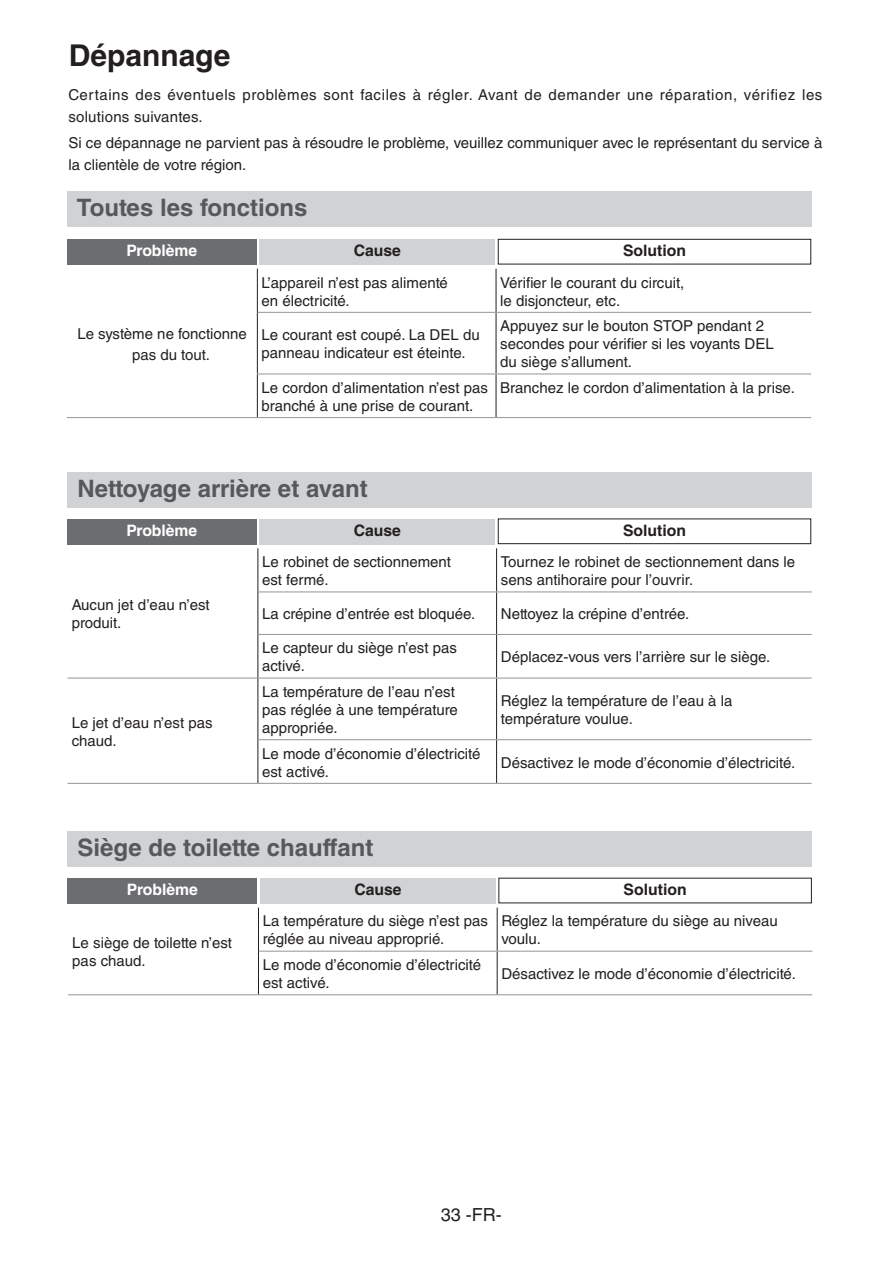
<style>
.page{position:relative;width:893px;height:1263px;background:#fff}
.page>*{position:absolute;margin:0;border:0;box-sizing:border-box;transform-origin:0 0}
.t1{font:700 30px "Helvetica LT Std";color:#231f20}
.t2{font:700 24px "Helvetica LT Std";color:#57585a}
.t3{font:18px "Helvetica LT Std";color:#231f20}
.t4{font:700 15.75px "Helvetica LT Std";color:#231f20}
.t5{font:700 15.75px "Helvetica LT Std";color:#fff}
.t6{font:15px/18px "Helvetica LT Std";color:#231f20}
.t7{font:15px/22.5px "Helvetica LT Std";letter-spacing:.04em;color:#231f20}
</style>
<div class="page">
<div style="left:68px;top:832px;width:744px;height:35px;background:#d1d2d4"></div>
<hr style="left:68px;top:994px;width:190px;height:1px;background:#939598">
<hr style="left:258px;top:908px;width:1px;height:43px;background:#231f20">
<hr style="left:497px;top:908px;width:1px;height:43px;background:#231f20">
<hr style="left:258px;top:951px;width:1px;height:43px;background:#231f20">
<hr style="left:497px;top:952px;width:1px;height:42px;background:#231f20">
<hr style="left:259px;top:951px;width:553px;height:1px;background:#939598">
<hr style="left:258px;top:994px;width:554px;height:1px;background:#939598">
<div style="left:260px;top:878px;width:235px;height:26px;background:#d1d2d4"></div>
<div style="left:68px;top:878px;width:189px;height:26px;background:#6c6d70"></div>
<div style="left:67px;top:191px;width:744px;height:36px;background:#d1d2d4"></div>
<hr style="left:67px;top:417px;width:190px;height:1px;background:#939598">
<hr style="left:257px;top:269px;width:1px;height:43px;background:#231f20">
<hr style="left:496px;top:269px;width:1px;height:43px;background:#231f20">
<hr style="left:257px;top:312px;width:1px;height:62px;background:#231f20">
<hr style="left:496px;top:313px;width:1px;height:61px;background:#231f20">
<hr style="left:496px;top:374px;width:1px;height:43px;background:#231f20">
<hr style="left:258px;top:312px;width:553px;height:1px;background:#939598">
<hr style="left:257px;top:374px;width:554px;height:1px;background:#939598">
<hr style="left:257px;top:417px;width:554px;height:1px;background:#939598">
<hr style="left:257px;top:374px;width:1px;height:43px;background:#231f20">
<div style="left:260px;top:239px;width:235px;height:26px;background:#d1d2d4"></div>
<div style="left:498px;top:239px;width:313px;height:25px;border:1px solid #231f20"></div>
<div style="left:67px;top:239px;width:190px;height:26px;background:#6c6d70"></div>
<div style="left:67px;top:472px;width:745px;height:36px;background:#d1d2d4"></div>
<hr style="left:67px;top:783px;width:191px;height:1px;background:#939598">
<hr style="left:257px;top:548px;width:1px;height:44px;background:#231f20">
<hr style="left:496px;top:548px;width:1px;height:44px;background:#231f20">
<hr style="left:257px;top:592px;width:1px;height:42px;background:#231f20">
<hr style="left:496px;top:592px;width:1px;height:42px;background:#231f20">
<hr style="left:257px;top:634px;width:1px;height:44px;background:#231f20">
<hr style="left:496px;top:635px;width:1px;height:43px;background:#231f20">
<hr style="left:257px;top:678px;width:1px;height:62px;background:#231f20">
<hr style="left:496px;top:678px;width:1px;height:61px;background:#231f20">
<hr style="left:257px;top:740px;width:1px;height:43px;background:#231f20">
<hr style="left:496px;top:740px;width:1px;height:43px;background:#231f20">
<hr style="left:258px;top:592px;width:554px;height:1px;background:#939598">
<hr style="left:258px;top:634px;width:554px;height:1px;background:#939598">
<hr style="left:67px;top:678px;width:190px;height:1px;background:#939598">
<hr style="left:258px;top:678px;width:554px;height:1px;background:#939598">
<hr style="left:258px;top:739px;width:554px;height:1px;background:#939598">
<hr style="left:258px;top:783px;width:554px;height:1px;background:#939598">
<div style="left:260px;top:519px;width:235px;height:25px;background:#d1d2d4"></div>
<div style="left:498px;top:519px;width:313px;height:25px;border:1px solid #231f20"></div>
<div style="left:67px;top:519px;width:190px;height:25px;background:#6c6d70"></div>
<h1 class="t1" style="left:69px;top:44px;width:163px">Dépannage</h1>
<p class="t7" style="left:68px;top:85px;width:755px">Certains des éventuels problèmes sont faciles à régler. Avant de demander une réparation, vérifiez les solutions suivantes.</p>
<p class="t6" style="left:68px;top:133px;width:755px;line-height:22.5px">Si ce dépannage ne parvient pas à résoudre le problème, veuillez communiquer avec le représentant du service à la clientèle de votre région.</p>
<h2 class="t2" style="left:77px;top:199px;width:232px">Toutes les fonctions</h2>
<p class="t5" style="left:126px;top:245px;width:72px">Problème</p>
<p class="t4" style="left:354px;top:245px;width:49px">Cause</p>
<p class="t4" style="left:623px;top:245px;width:64px">Solution</p>
<p class="t6" style="left:132px;top:325px;width:116px;line-height:21px;text-indent:-55px">Le système ne fonctionne pas du tout.</p>
<p class="t6" style="left:262px;top:275px;width:188px">L’appareil n’est pas alimenté en électricité.</p>
<p class="t6" style="left:500px;top:275px;width:186px">Vérifier le courant du circuit, le disjoncteur, etc.</p>
<p class="t6" style="left:262px;top:328px;width:220px">Le courant est coupé. La DEL du panneau indicateur est éteinte.</p>
<p class="t6" style="left:500px;top:319px;width:275px">Appuyez sur le bouton STOP pendant 2 secondes pour vérifier si les voyants DEL du siège s’allument.</p>
<p class="t6" style="left:262px;top:380px;width:228px">Le cordon d’alimentation n’est pas branché à une prise de courant.</p>
<p class="t6" style="left:500px;top:380px;width:296px">Branchez le cordon d’alimentation à la prise.</p>
<h2 class="t2" style="left:77px;top:480px;width:292px">Nettoyage arrière et avant</h2>
<p class="t5" style="left:126px;top:525px;width:72px">Problème</p>
<p class="t4" style="left:354px;top:525px;width:49px">Cause</p>
<p class="t4" style="left:623px;top:524px;width:64px">Solution</p>
<p class="t6" style="left:72px;top:598px;width:139px">Aucun jet d’eau n’est produit.</p>
<p class="t6" style="left:72px;top:715px;width:142px">Le jet d’eau n’est pas chaud.</p>
<p class="t6" style="left:262px;top:555px;width:190px">Le robinet de sectionnement est fermé.</p>
<p class="t6" style="left:501px;top:555px;width:296px">Tournez le robinet de sectionnement dans le sens antihoraire pour l’ouvrir.</p>
<p class="t6" style="left:262px;top:607px;width:215px">La crépine d’entrée est bloquée.</p>
<p class="t6" style="left:501px;top:607px;width:190px">Nettoyez la crépine d’entrée.</p>
<p class="t6" style="left:262px;top:641px;width:196px">Le capteur du siège n’est pas activé.</p>
<p class="t6" style="left:501px;top:650px;width:271px">Déplacez-vous vers l’arrière sur le siège.</p>
<p class="t6" style="left:262px;top:684px;width:197px">La température de l’eau n’est pas réglée à une température appropriée.</p>
<p class="t6" style="left:501px;top:693px;width:233px">Réglez la température de l’eau à la température voulue.</p>
<p class="t6" style="left:262px;top:746px;width:220px">Le mode d’économie d’électricité est activé.</p>
<p class="t6" style="left:501px;top:755px;width:296px">Désactivez le mode d’économie d’électricité.</p>
<h2 class="t2" style="left:78px;top:839px;width:297px">Siège de toilette chauffant</h2>
<p class="t5" style="left:127px;top:884px;width:72px">Problème</p>
<p class="t4" style="left:354px;top:884px;width:49px">Cause</p>
<p class="t4" style="left:624px;top:884px;width:64px">Solution</p>
<p class="t6" style="left:72px;top:936px;width:161px">Le siège de toilette n’est pas chaud.</p>
<p class="t6" style="left:263px;top:914px;width:227px">La température du siège n’est pas réglée au niveau approprié.</p>
<p class="t6" style="left:501px;top:914px;width:278px">Réglez la température du siège au niveau voulu.</p>
<p class="t6" style="left:263px;top:958px;width:220px">Le mode d’économie d’électricité est activé.</p>
<p class="t6" style="left:501px;top:967px;width:296px">Désactivez le mode d’économie d’électricité.</p>
<p class="t3" style="left:441px;top:1208px;width:63px">33 -FR-</p>
</div>
